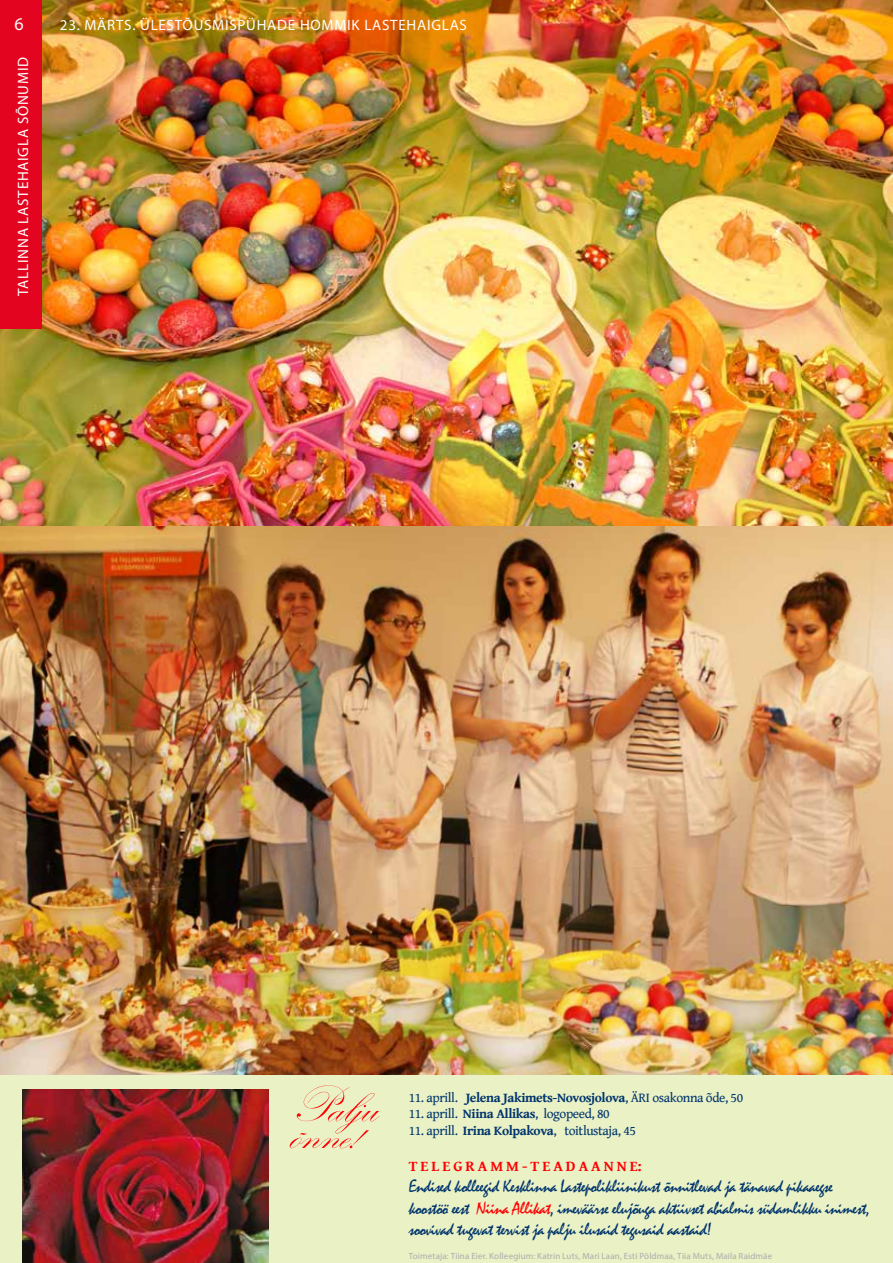
<style>
.page{position:relative;width:893px;height:1263px;background:#fff}
.page>*{position:absolute;margin:0;border:0;box-sizing:border-box;transform-origin:0 0}
.t1{font:52.5px "Kunstler Script";letter-spacing:-.01em;color:#ff0003}
.t2{font:18px/21.6px "Mistral";letter-spacing:-.03em;color:#00346c}
.t3{font:18px "Myriad Pro";color:#fff}
.t4{font:15px "Myriad Pro";letter-spacing:.05em;color:#fff}
.t5{font:700 15px "Gentium Book Basic";color:#ff0003}
.t6{font:13.5px "Gentium Book Basic";letter-spacing:-.03em;color:#00346c}
.t7{font:9px "Myriad Pro";letter-spacing:.015em;color:#acacac}
.s1{font-weight:700}
.s2{color:#ff0003}
</style>
<div class="page">
<img style="left:0;top:525px;width:893px;height:551px">
<img style="left:0;top:0;width:893px;height:525px">
<div style="left:0;top:0;width:41px;height:328px;background:#e30520"></div>
<div style="left:0;top:1076px;width:893px;height:187px;background:#e9f1c5"></div>
<img style="left:23px;top:1090px;width:246px;height:173px">
<p class="t3" style="left:14px;top:12px;width:11px">6</p>
<p class="t4" style="left:60px;top:16px;width:409px">23. MÄRTS. ÜLESTÕUSMISPÜHADE HOMMIK LASTEHAIGLAS</p>
<p class="t4" style="left:14px;top:296px;width:240px;rotate:-90deg">TALLINNA LASTEHAIGLA SÕNUMID</p>
<h1 class="t1" style="left:289px;top:1077px;width:90px">Palju</h1>
<h1 class="t1" style="left:289px;top:1104px;width:73px">õnne!</h1>
<p class="t6" style="left:409px;top:1087px;width:336px">11. aprill. <span class="s1">Jelena Jakimets-Novosjolova</span>, ÄRI osakonna õde, 50</p>
<p class="t6" style="left:409px;top:1103px;width:202px">11. aprill. <span class="s1">Niina Allikas</span>, logopeed, 80</p>
<p class="t6" style="left:409px;top:1120px;width:229px">11. aprill. <span class="s1">Irina Kolpakova</span>, toitlustaja, 45</p>
<p class="t5" style="left:409px;top:1154px;width:234px">T E L E G R A M M - T E A D A A N N E:</p>
<p class="t2" style="left:409px;top:1176px;width:462px">Endised kolleegid Kesklinna Lastepolikliinikust õnnitlevad ja tänavad pikaaegse koostöö eest <span class="s2">Niina Allikat</span>, imeväärse elujõuga aktiivset abialmis südamlikku inimest, soovivad tugevat tervist ja palju ilusaid tegusaid aastaid!</p>
<p class="t7" style="left:409px;top:1250px;width:365px">Toimetaja: Tiina Eier. Kolleegium: Katrin Luts, Mari Laan, Esti Põldmaa, Tiia Muts, Maila Raidmäe</p>
</div>
